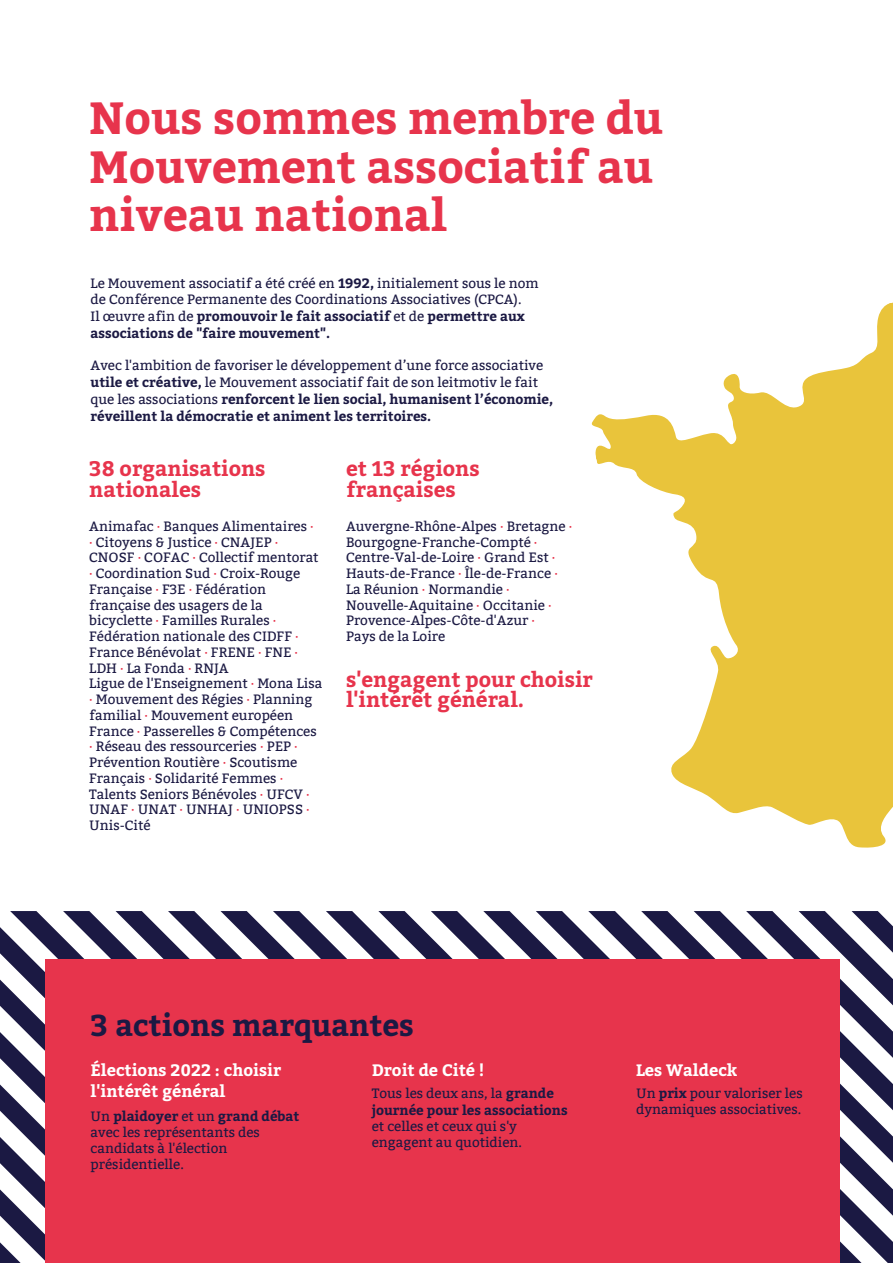
<style>
.page{position:relative;width:893px;height:1264px;background:#fff}
.page>*{position:absolute;margin:0;border:0;box-sizing:border-box;transform-origin:0 0}
.t1{font:700 45px/48.3px "Bitter";color:#e7344c}
.t2{font:700 30px "Bitter";color:#1b1943}
.t3{font:700 21px/20.2px "Bitter";color:#e7344c}
.t4{font:700 16.5px "Bitter";color:#fff}
.t5{font:13.5px/15.8px "Bitter";color:#1b1943}
.t6{font:700 13.5px/16.8px "Bitter";color:#1b1943}
.t7{font:13.5px "Bitter";color:#1b1a43}
.s1{font-weight:700}
.s2{font-weight:400}
.s3{color:#1b1943}
.s4{color:#e7344c}
.s5{color:#1b1a43}
</style>
<div class="page">
<svg style="left:0;top:911px;width:892px;height:351px"></svg>
<div style="left:45px;top:958px;width:795px;height:304px;background:#e7344c"></div>
<svg style="left:591px;top:303px;width:301px;height:545px;fill:#e9c43b"></svg>
<p class="t1" style="left:89px;top:92px;width:575px">Nous sommes membre du<br>Mouvement associatif au niveau national</p>
<p class="t5" style="left:91px;top:275px;width:449px">Le Mouvement associatif a été créé en <span class="s1">1992,</span> initialement sous le nom de Conférence Permanente des Coordinations Associatives (CPCA).</p>
<p class="t6" style="left:91px;top:307px;width:436px"><span class="s2">Il œuvre afin de</span> promouvoir le fait associatif <span class="s2">et de</span> permettre aux associations de "faire mouvement".</p>
<p class="t5" style="left:91px;top:357px;width:464px;line-height:16.8px">Avec l'ambition de favoriser le développement d’une force associative <span class="s1">utile et créative,</span> le Mouvement associatif fait de son leitmotiv le fait que les associations <span class="s1">renforcent le lien social, humanisent l’économie, réveillent la démocratie et animent les territoires.</span></p>
<p class="t3" style="left:89px;top:457px;width:178px">38 organisations nationales</p>
<p class="t3" style="left:346px;top:457px;width:135px">et 13 régions françaises</p>
<p class="t7" style="left:89px;top:518px;width:226px"><span class="s3">Animafac</span> <span class="s4">·</span> Banques Alimentaires <span class="s4">·</span></p>
<p class="t5" style="left:89px;top:534px;width:231px"><span class="s4">·</span> Citoyens &amp; Justice <span class="s4">·</span> CNAJEP <span class="s4">·<br></span>CNOSF <span class="s4">·</span> COFAC <span class="s4">·</span> <span class="s5">Collectif mentorat </span><span class="s4">·</span> Coordination Sud <span class="s4">·</span> Croix-Rouge<br>Française <span class="s4">·</span> F3E <span class="s4">·</span> Fédération française des usagers de la bicyclette <span class="s4">·</span> Familles Rurales <span class="s4">·<br></span>Fédération nationale des CIDFF <span class="s4">·<br></span>France Bénévolat <span class="s4">·</span> FRENE <span class="s4">·</span> FNE <span class="s4">·<br></span>LDH <span class="s4">·</span> La Fonda <span class="s4">·</span> RNJA</p>
<p class="t5" style="left:89px;top:676px;width:234px">Ligue de l'Enseignement <span class="s4">·</span> Mona Lisa <span class="s4">·</span> Mouvement des Régies <span class="s4">·</span> Planning familial <span class="s4">·</span> Mouvement européen<br>France <span class="s4">·</span> Passerelles &amp; Compétences <span class="s4">·</span> Réseau des ressourceries <span class="s4">·</span> PEP <span class="s4">·<br></span>Prévention Routière <span class="s4">·</span> Scoutisme<br>Français <span class="s4">·</span> Solidarité Femmes <span class="s4">·<br></span><span class="s5">Talents Seniors Bénévoles</span> <span class="s4">·</span> <span class="s5">UFCV</span> <span class="s4">·<br></span>UNAF <span class="s4">·</span> UNAT <span class="s4">·</span> UNHAJ <span class="s4">·</span> UNIOPSS <span class="s4">·<br></span>Unis-Cité</p>
<p class="t5" style="left:346px;top:518px;width:228px">Auvergne-Rhône-Alpes <span class="s4">·</span> Bretagne <span class="s4">·</span></p>
<p class="t5" style="left:346px;top:534px;width:193px">Bourgogne-Franche-Compté <span class="s4">·</span></p>
<p class="t5" style="left:346px;top:550px;width:211px">Centre-Val-de-Loire <span class="s4">·</span> Grand Est <span class="s4">·</span></p>
<p class="t5" style="left:346px;top:566px;width:213px">Hauts-de-France <span class="s4">·</span> Île-de-France <span class="s4">·</span></p>
<p class="t5" style="left:346px;top:581px;width:165px">La Réunion <span class="s4">·</span> Normandie <span class="s4">·</span></p>
<p class="t5" style="left:346px;top:597px;width:207px">Nouvelle-Aquitaine <span class="s4">·</span> Occitanie <span class="s4">·</span></p>
<p class="t5" style="left:346px;top:613px;width:190px">Provence-Alpes-Côte-d'Azur <span class="s4">·</span></p>
<p class="t5" style="left:346px;top:628px;width:101px">Pays de la Loire</p>
<p class="t3" style="left:346px;top:668px;width:248px">s'engagent pour choisir l'intérêt général.</p>
<p class="t2" style="left:91px;top:1003px;width:325px">3 actions marquantes</p>
<p class="t4" style="left:372px;top:1058px;width:114px">Droit de Cité !</p>
<p class="t4" style="left:91px;top:1058px;width:192px">Élections 2022 : choisir</p>
<p class="t4" style="left:636px;top:1058px;width:103px">Les Waldeck</p>
<p class="t4" style="left:91px;top:1078px;width:136px">l'intérêt général</p>
<p class="t6" style="left:372px;top:1084px;width:197px"><span class="s2">Tous les deux ans, la</span> grande journée pour les associations</p>
<p class="t5" style="left:372px;top:1118px;width:152px">et celles et ceux qui s'y engagent au quotidien.</p>
<p class="t5" style="left:636px;top:1085px;width:168px">Un <span class="s1">prix</span> pour valoriser les dynamiques associatives.</p>
<p class="t5" style="left:91px;top:1108px;width:210px">Un <span class="s1">plaidoyer</span> et un <span class="s1">grand débat </span>avec les représentants des candidats à l'élection présidentielle.</p>
</div>
